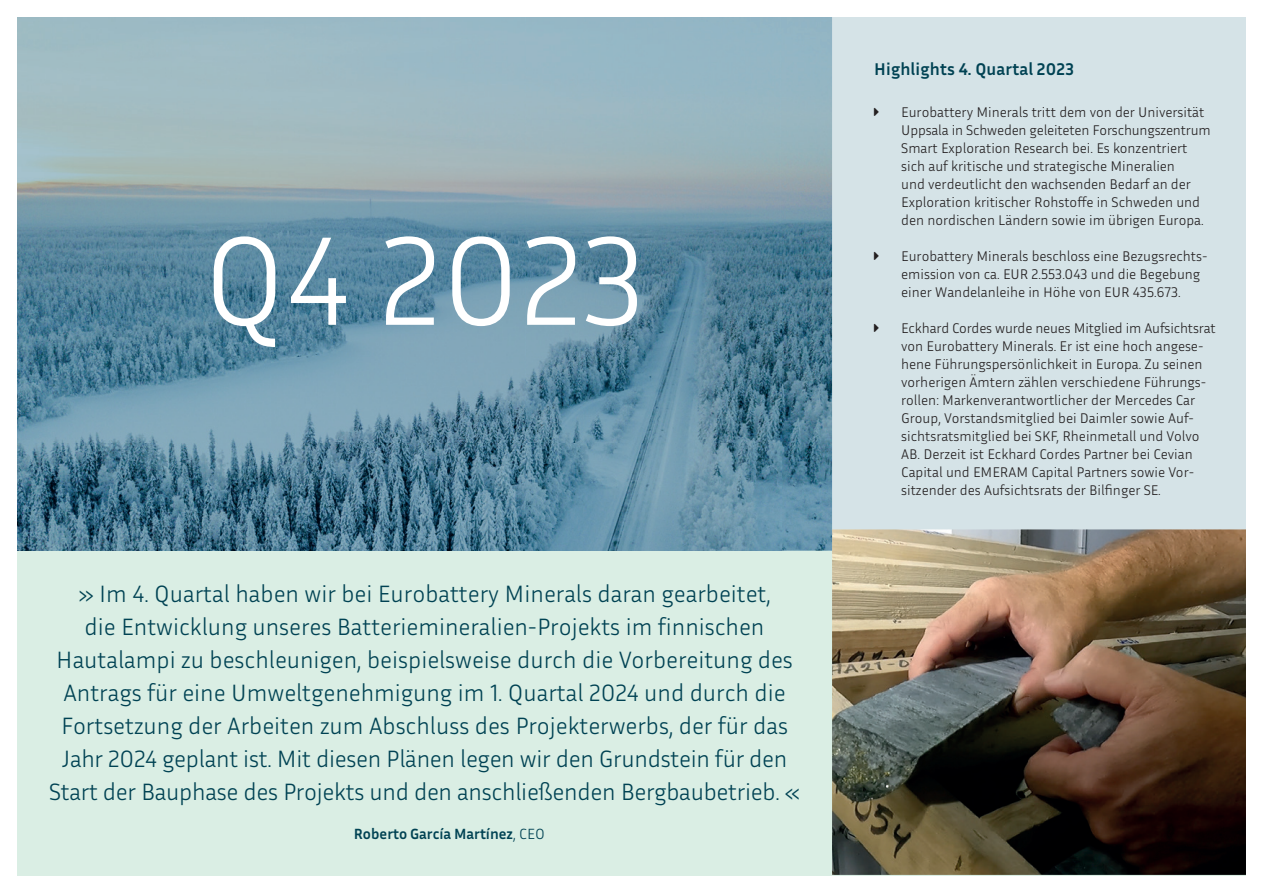
<style>
.page{position:relative;width:1263px;height:893px;background:#fff}
.page>*{position:absolute;margin:0;border:0;box-sizing:border-box;transform-origin:0 0}
.t1{font:300 128.1px "Inria Sans";color:#fff}
.t2{font:300 24px/33px "Inria Sans";color:#004253;text-align:center}
.t3{font:700 17.25px "Inria Sans";letter-spacing:.01em;color:#004253}
.t4{font:700 15px "Inria Sans";color:#004253}
.t5{font:300 14.25px/18px "Inria Sans";color:#231f20}
.s1{font-weight:300}
</style>
<div class="page">
<div style="left:17px;top:17px;width:1229px;height:859px;background:#daeee4"></div>
<div style="left:832px;top:17px;width:414px;height:592px;background:#d5e3e7"></div>
<img style="left:832px;top:529px;width:414px;height:346px">
<img style="left:17px;top:17px;width:815px;height:534px">
<h1 class="t1" style="left:203px;top:197px;width:445px">Q4 2023</h1>
<p class="t2" style="left:49px;top:576px;width:752px">» Im 4. Quartal haben wir bei Eurobattery Minerals daran gearbeitet,<br>die Entwicklung unseres Batteriemineralien-Projekts im finnischen Hautalampi zu beschleunigen, beispielsweise durch die Vorbereitung des Antrags für eine Umweltgenehmigung im 1. Quartal 2024 und durch die Fortsetzung der Arbeiten zum Abschluss des Projekterwerbs, der für das Jahr 2024 geplant ist. Mit diesen Plänen legen wir den Grundstein für den Start der Bauphase des Projekts und den anschließenden Bergbaubetrieb. «</p>
<p class="t4" style="left:354px;top:824px;width:192px">Roberto García Martínez<span class="s1">, CEO</span></p>
<p class="t3" style="left:874px;top:59px;width:201px">Highlights 4. Quartal 2023</p>
<p class="t5" style="left:901px;top:103px;width:311px">Eurobattery Minerals tritt dem von der Universität Uppsala in Schweden geleiteten Forschungszentrum Smart Exploration Research bei. Es konzentriert sich auf kritische und strategische Mineralien<br>und verdeutlicht den wachsenden Bedarf an der Exploration kritischer Rohstoffe in Schweden und den nordischen Ländern sowie im übrigen Europa.</p>
<p class="t5" style="left:901px;top:247px;width:308px">Eurobattery Minerals beschloss eine Bezugsrechts&shy;emission von ca. EUR 2.553.043 und die Begebung einer Wandelanleihe in Höhe von EUR 435.673.</p>
<p class="t5" style="left:901px;top:319px;width:316px">Eckhard Cordes wurde neues Mitglied im Aufsichtsrat von Eurobattery Minerals. Er ist eine hoch angese&shy;hene Führungspersönlichkeit in Europa. Zu seinen vorherigen Ämtern zählen verschiedene Führungs&shy;rollen: Markenverantwortlicher der Mercedes Car Group, Vorstandsmitglied bei Daimler sowie Auf&shy;sichtsratsmitglied bei SKF, Rheinmetall und Volvo AB. Derzeit ist Eckhard Cordes Partner bei Cevian Capital und EMERAM Capital Partners sowie Vor&shy;sitzender des Aufsichtsrats der Bilfinger SE.</p>
</div>
